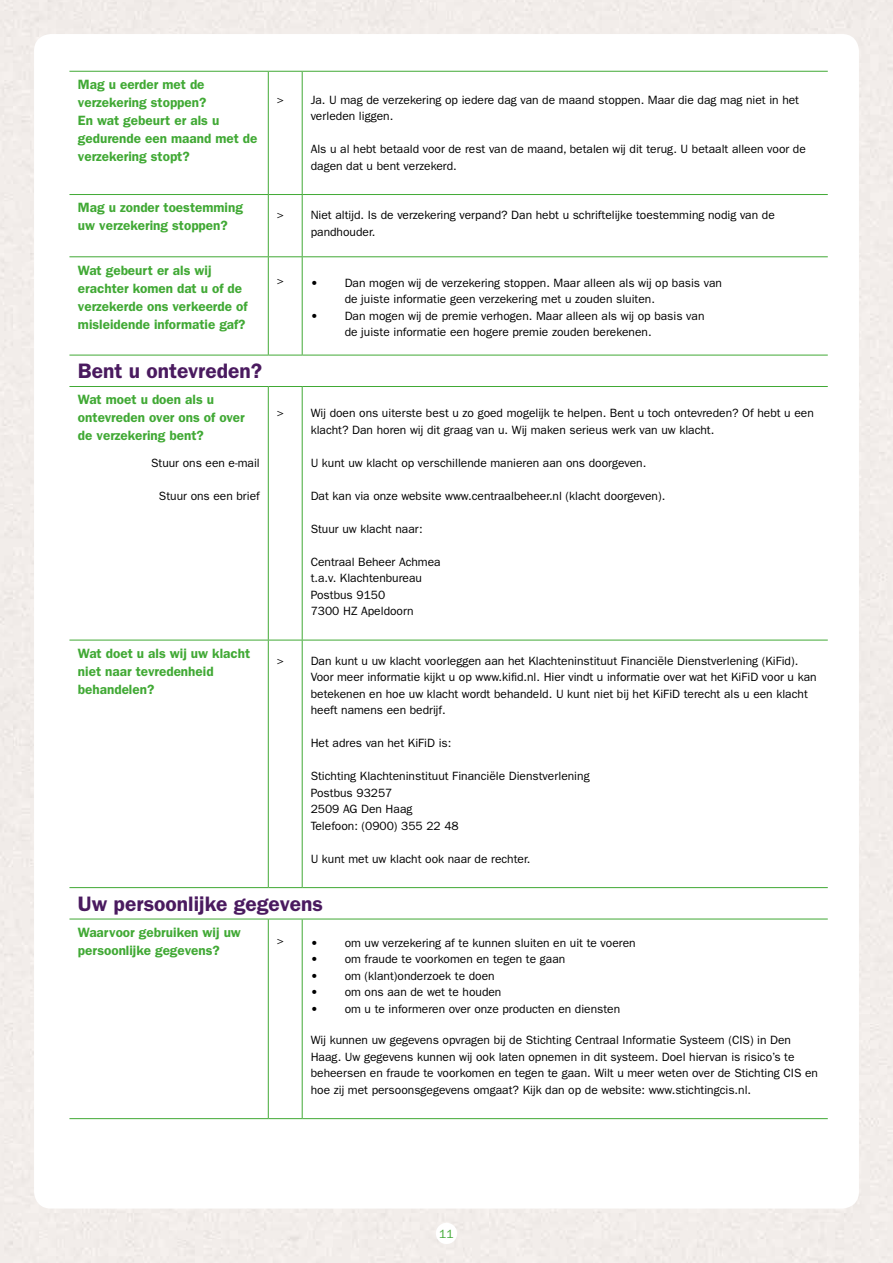
<style>
.page{position:relative;width:893px;height:1263px;background:#fff}
.page>*{position:absolute;margin:0;border:0;box-sizing:border-box;transform-origin:0 0}
.t1{font:600 21px "ITC Franklin Gothic Std";color:#4a1a5f}
.t2{font:600 13.5px/18px "ITC Franklin Gothic Std";color:#41a935}
.t3{font:12px/16.5px "ITC Franklin Gothic Std";color:#000}
.t4{font:12px "ITC Franklin Gothic Std";color:#41a935}
.s1{font-family:"ITC Franklin Gothic Std Hvy"}
</style>
<div class="page">
<hr style="left:69px;top:71px;width:199px;height:1px;background:#41a935">
<hr style="left:268px;top:71px;width:34px;height:1px;background:#41a935">
<hr style="left:268px;top:72px;width:1px;height:122px;background:#41a935">
<hr style="left:302px;top:71px;width:526px;height:1px;background:#41a935">
<hr style="left:302px;top:72px;width:1px;height:122px;background:#41a935">
<hr style="left:69px;top:194px;width:199px;height:1px;background:#41a935">
<hr style="left:268px;top:194px;width:34px;height:1px;background:#41a935">
<hr style="left:268px;top:195px;width:1px;height:61px;background:#41a935">
<hr style="left:302px;top:194px;width:526px;height:1px;background:#41a935">
<hr style="left:302px;top:195px;width:1px;height:61px;background:#41a935">
<hr style="left:69px;top:256px;width:199px;height:1px;background:#41a935">
<hr style="left:268px;top:256px;width:34px;height:1px;background:#41a935">
<hr style="left:268px;top:257px;width:1px;height:98px;background:#41a935">
<hr style="left:302px;top:256px;width:526px;height:1px;background:#41a935">
<hr style="left:302px;top:257px;width:1px;height:98px;background:#41a935">
<hr style="left:69px;top:355px;width:199px;height:1px;background:#41a935">
<hr style="left:268px;top:355px;width:34px;height:1px;background:#41a935">
<hr style="left:302px;top:355px;width:526px;height:1px;background:#41a935">
<hr style="left:69px;top:386px;width:199px;height:1px;background:#41a935">
<hr style="left:268px;top:386px;width:34px;height:1px;background:#41a935">
<hr style="left:268px;top:387px;width:1px;height:253px;background:#41a935">
<hr style="left:302px;top:386px;width:526px;height:1px;background:#41a935">
<hr style="left:302px;top:387px;width:1px;height:253px;background:#41a935">
<hr style="left:69px;top:640px;width:199px;height:1px;background:#41a935">
<hr style="left:268px;top:640px;width:34px;height:1px;background:#41a935">
<hr style="left:268px;top:640px;width:1px;height:247px;background:#41a935">
<hr style="left:302px;top:640px;width:526px;height:1px;background:#41a935">
<hr style="left:302px;top:640px;width:1px;height:247px;background:#41a935">
<hr style="left:69px;top:887px;width:199px;height:1px;background:#41a935">
<hr style="left:268px;top:887px;width:34px;height:1px;background:#41a935">
<hr style="left:302px;top:887px;width:526px;height:1px;background:#41a935">
<hr style="left:69px;top:919px;width:199px;height:1px;background:#41a935">
<hr style="left:268px;top:919px;width:34px;height:1px;background:#41a935">
<hr style="left:268px;top:919px;width:1px;height:199px;background:#41a935">
<hr style="left:302px;top:919px;width:526px;height:1px;background:#41a935">
<hr style="left:302px;top:919px;width:1px;height:199px;background:#41a935">
<hr style="left:69px;top:1118px;width:199px;height:1px;background:#41a935">
<hr style="left:268px;top:1118px;width:34px;height:1px;background:#41a935">
<hr style="left:302px;top:1118px;width:526px;height:1px;background:#41a935">
<p class="t2" style="left:78px;top:75px;width:181px">Mag u eerder met de verzekering stoppen?<br>En wat gebeurt er als u gedurende een maand met de verzekering stopt?</p>
<p class="t3" style="left:311px;top:91px;width:490px;text-indent:-34px">&gt; Ja. U mag de verzekering op iedere dag van de maand stoppen. Maar die dag mag niet in het verleden liggen.</p>
<p class="t3" style="left:311px;top:141px;width:497px">Als u al hebt betaald voor de rest van de maand, betalen wij dit terug. U betaalt alleen voor de dagen dat u bent verzekerd.</p>
<p class="t2" style="left:78px;top:199px;width:166px">Mag u zonder toestemming uw verzekering stoppen?</p>
<p class="t3" style="left:311px;top:207px;width:466px;text-indent:-34px">&gt; Niet altijd. Is de verzekering verpand? Dan hebt u schriftelijke toestemming nodig van de pandhouder.</p>
<p class="t2" style="left:78px;top:261px;width:171px">Wat gebeurt er als wij erachter komen dat u of de verzekerde ons verkeerde of misleidende informatie gaf?</p>
<p class="t3" style="left:277px;top:273px;width:43px">&gt; <span class="s1">•</span></p>
<p class="t3" style="left:345px;top:274px;width:379px">Dan mogen wij de verzekering stoppen. Maar alleen als wij op basis van de juiste informatie geen verzekering met u zouden sluiten.</p>
<p class="t3" style="left:345px;top:307px;width:361px;text-indent:-34px"><span class="s1">•</span> Dan mogen wij de premie verhogen. Maar alleen als wij op basis van de juiste informatie een hogere premie zouden berekenen.</p>
<h1 class="t1" style="left:78px;top:358px;width:186px">Bent u ontevreden?</h1>
<p class="t2" style="left:78px;top:391px;width:168px">Wat moet u doen als u ontevreden over ons of over de verzekering bent?</p>
<p class="t3" style="left:151px;top:454px;width:110px">Stuur ons een e-mail</p>
<p class="t3" style="left:159px;top:487px;width:102px">Stuur ons een brief</p>
<p class="t3" style="left:311px;top:405px;width:505px;text-indent:-34px">&gt; Wij doen ons uiterste best u zo goed mogelijk te helpen. Bent u toch ontevreden? Of hebt u een klacht? Dan horen wij dit graag van u. Wij maken serieus werk van uw klacht.</p>
<p class="t3" style="left:311px;top:454px;width:337px">U kunt uw klacht op verschillende manieren aan ons doorgeven.</p>
<p class="t3" style="left:311px;top:487px;width:356px">Dat kan via onze website www.centraalbeheer.nl (klacht doorgeven).</p>
<p class="t3" style="left:311px;top:520px;width:114px">Stuur uw klacht naar:</p>
<p class="t3" style="left:311px;top:553px;width:132px">Centraal Beheer Achmea t.a.v. Klachtenbureau<br>Postbus 9150<br>7300 HZ Apeldoorn</p>
<p class="t2" style="left:78px;top:644px;width:174px">Wat doet u als wij uw klacht niet naar tevredenheid behandelen?</p>
<p class="t3" style="left:311px;top:652px;width:507px;text-indent:-34px">&gt; Dan kunt u uw klacht voorleggen aan het Klachteninstituut Financiële Dienstverlening (KiFid).<br>Voor meer informatie kijkt u op www.kifid.nl. Hier vindt u informatie over wat het KiFiD voor u kan betekenen en hoe uw klacht wordt behandeld. U kunt niet bij het KiFiD terecht als u een klacht heeft namens een bedrijf.</p>
<p class="t3" style="left:311px;top:735px;width:142px">Het adres van het KiFiD is:</p>
<p class="t3" style="left:311px;top:768px;width:280px">Stichting Klachteninstituut Financiële Dienstverlening<br>Postbus 93257<br>2509 AG Den Haag<br>Telefoon: (0900) 355 22 48</p>
<p class="t3" style="left:311px;top:850px;width:221px">U kunt met uw klacht ook naar de rechter.</p>
<h1 class="t1" style="left:78px;top:891px;width:246px">Uw persoonlijke gegevens</h1>
<p class="t2" style="left:78px;top:923px;width:165px">Waarvoor gebruiken wij uw persoonlijke gegevens?</p>
<p class="t3" style="left:277px;top:933px;width:43px">&gt; <span class="s1">•</span></p>
<p class="t3" style="left:345px;top:934px;width:292px">om uw verzekering af te kunnen sluiten en uit te voeren</p>
<p class="t3" style="left:311px;top:951px;width:256px"><span class="s1">•</span> om fraude te voorkomen en tegen te gaan</p>
<p class="t3" style="left:311px;top:967px;width:186px"><span class="s1">•</span> om (klant)onderzoek te doen</p>
<p class="t3" style="left:311px;top:984px;width:192px"><span class="s1">•</span> om ons aan de wet te houden</p>
<p class="t3" style="left:311px;top:1000px;width:311px"><span class="s1">•</span> om u te informeren over onze producten en diensten</p>
<p class="t3" style="left:311px;top:1032px;width:509px">Wij kunnen uw gegevens opvragen bij de Stichting Centraal Informatie Systeem (CIS) in Den Haag. Uw gegevens kunnen wij ook laten opnemen in dit systeem. Doel hiervan is risico’s te beheersen en fraude te voorkomen en tegen te gaan. Wilt u meer weten over de Stichting CIS en hoe zij met persoonsgegevens omgaat? Kijk dan op de website: www.stichtingcis.nl.</p>
<p class="t4" style="left:439px;top:1227px;width:16px">11</p>
</div>
